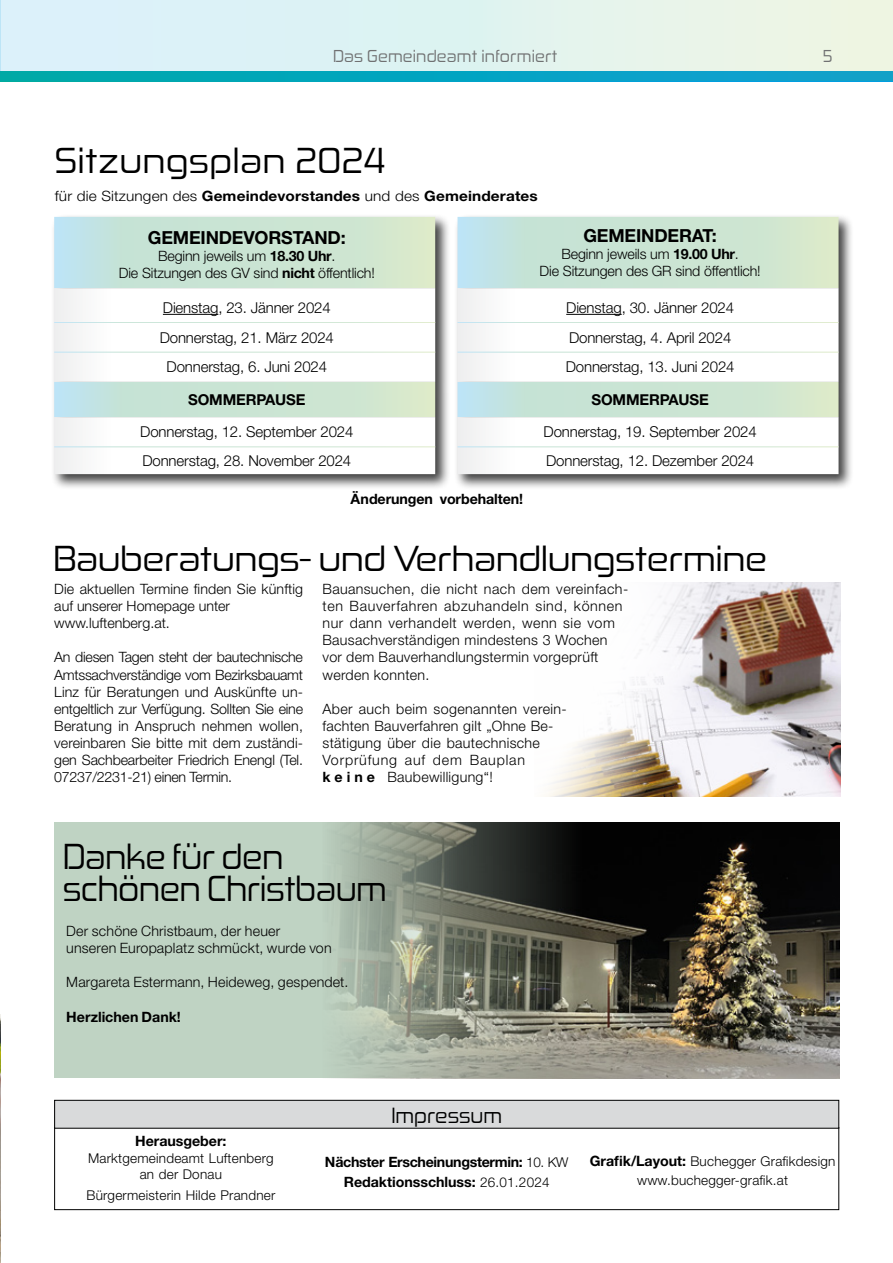
<style>
.page{position:relative;width:893px;height:1263px;background:#fff}
.page>*{position:absolute;margin:0;border:0;box-sizing:border-box;transform-origin:0 0}
.t1{font:34.5px "Zekton Rg";letter-spacing:-.01em;color:#000;scale:1.08 1}
.t2{font:34.5px/31.5px "Zekton Rg";letter-spacing:-.01em;color:#000}
.t3{font:21px "Zekton Rg";color:#000}
.t4{font:700 18px "Helvetica Neue LT Pro";letter-spacing:-.01em;color:#000}
.t5{font:16.5px "Zekton Rg";letter-spacing:.01em;color:#707172}
.t6{font:300 15px/29.7px "Helvetica Neue LT Pro";letter-spacing:-.01em;color:#000}
.t7{font:700 15px "Helvetica Neue LT Pro";letter-spacing:-.01em;color:#000}
.t8{font:300 14.25px/17.1px "Helvetica Neue LT Pro";letter-spacing:.02em;color:#000}
.t9{font:300 14.25px/17.1px "Helvetica Neue LT Pro";letter-spacing:-.01em;color:#000;text-align:center}
.t10{font:300 14.25px/17.1px "Helvetica Neue LT Pro";color:#000}
.t11{font:700 14.25px/19.5px "Helvetica Neue LT Pro";letter-spacing:-.025em;color:#000;text-align:center}
.t12{font:700 14.25px "Helvetica Neue LT Pro";letter-spacing:-.005em;color:#000;scale:1.08 1}
.t13{font:700 14.25px "Helvetica Neue LT Pro";letter-spacing:-.005em;color:#000}
.t14{font:300 13.5px/16.5px "Helvetica Neue LT Pro";letter-spacing:.015em;color:#000;text-align:center}
.s1{font-weight:300}
.s2{font-weight:700}
.s3{font-weight:300;font-size:13.5px}
.s4{font-weight:700;font-size:14.25px}
</style>
<div class="page">
<img style="left:737px;top:583px;width:103px;height:213px">
<svg style="left:204px;top:582px;width:533px;height:241px"></svg>
<svg style="left:0;top:0;width:1px;height:76px"></svg>
<svg style="left:1px;top:0;width:892px;height:81px;background:#c6e9e9"></svg>
<img style="left:0;top:1015px;width:1px;height:248px">
<div style="left:54px;top:1127px;width:785px;height:83px;border:1px solid #000"></div>
<div style="left:55px;top:1100px;width:784px;height:28px;background:#d9dadb"></div>
<div style="left:54px;top:1100px;width:785px;height:28px;border:1px solid #000"></div>
<div style="left:54px;top:823px;width:785px;height:255px;background:#bfd3c3"></div>
<img style="left:331px;top:823px;width:508px;height:255px">
<div style="left:51px;top:214px;width:400px;height:276px;background:#000;opacity:.75"></div>
<svg style="left:54px;top:217px;width:381px;height:71px;background:#cae4d5"></svg>
<svg style="left:54px;top:288px;width:381px;height:186px"></svg>
<hr style="left:54px;top:322px;width:381px;height:1px;background:#fff">
<hr style="left:54px;top:352px;width:381px;height:1px;background:#fff">
<hr style="left:54px;top:447px;width:381px;height:1px;background:#fff">
<hr style="left:163px;top:314px;width:55px;height:1px;background:#000">
<div style="left:454px;top:214px;width:400px;height:276px;background:#000;opacity:.75"></div>
<svg style="left:458px;top:217px;width:380px;height:71px;background:#cae4d5"></svg>
<svg style="left:458px;top:288px;width:380px;height:186px"></svg>
<hr style="left:458px;top:322px;width:380px;height:1px;background:#fff">
<hr style="left:458px;top:352px;width:380px;height:1px;background:#fff">
<hr style="left:458px;top:447px;width:380px;height:1px;background:#fff">
<hr style="left:566px;top:314px;width:56px;height:1px;background:#000">
<p class="t5" style="left:333px;top:46px;width:226px">Das Gemeindeamt informiert</p>
<p class="t5" style="left:823px;top:46px;width:11px">5</p>
<h1 class="t1" style="left:55px;top:138px;width:307px">Sitzungsplan 2024</h1>
<p class="t12" style="left:55px;top:187px;width:449px"><span class="s1">für die Sitzungen des</span> Gemeindevorstandes <span class="s1">und des</span> Gemeinderates</p>
<p class="t4" style="left:148px;top:226px;width:199px">GEMEINDEVORSTAND:</p>
<p class="t9" style="left:119px;top:247px;width:258px">Beginn jeweils um <span class="s2">18.30 Uhr</span>.<br>Die Sitzungen des GV sind <span class="s2">nicht</span> öffentlich!</p>
<p class="t6" style="left:160px;top:292px;width:176px;text-align:center">Dienstag, 23. Jänner 2024<br>Donnerstag, 21. März 2024<br>Donnerstag, 6. Juni 2024</p>
<p class="t7" style="left:188px;top:390px;width:119px">SOMMERPAUSE</p>
<p class="t6" style="left:140px;top:417px;width:215px;line-height:28.5px">Donnerstag, 12. September 2024<br>Donnerstag, 28. November 2024</p>
<p class="t13" style="left:350px;top:490px;width:174px">Änderungen vorbehalten!</p>
<p class="t4" style="left:583px;top:224px;width:135px">GEMEINDERAT:</p>
<p class="t9" style="left:540px;top:245px;width:223px">Beginn jeweils um <span class="s2">19.00 Uhr</span>.<br>Die Sitzungen des GR sind öffentlich!</p>
<p class="t6" style="left:566px;top:292px;width:170px">Dienstag, 30. Jänner 2024<br>Donnerstag, 4. April 2024<br>Donnerstag, 13. Juni 2024</p>
<p class="t7" style="left:591px;top:390px;width:119px">SOMMERPAUSE</p>
<p class="t6" style="left:544px;top:417px;width:215px;line-height:28.5px">Donnerstag, 19. September 2024<br>Donnerstag, 12. Dezember 2024</p>
<h1 class="t1" style="left:53px;top:537px;width:663px">Bauberatungs- und Verhandlungstermine</h1>
<p class="t10" style="left:54px;top:580px;width:250px">Die aktuellen Termine finden Sie künftig auf unserer Homepage unter www.luftenberg.at.</p>
<p class="t8" style="left:54px;top:648px;width:250px;text-align:justify">An diesen Tagen steht der bautechnische Amtssachverständige vom Bezirksbauamt Linz für Beratungen und Auskünfte un&shy;entgeltlich zur Verfügung. Sollten Sie eine Beratung in Anspruch nehmen wollen, vereinbaren Sie bitte mit dem zuständi&shy;gen Sachbearbeiter Friedrich Enengl (Tel.<br>07237/2231-21) einen Termin.</p>
<p class="t8" style="left:322px;top:580px;width:307px">Bauansuchen, die nicht nach dem vereinfach&shy;ten Bauverfahren abzuhandeln sind, können nur dann verhandelt werden, wenn sie vom Bausachverständigen mindestens 3 Wochen vor dem Bauverhandlungstermin vorgeprüft werden konnten.</p>
<p class="t8" style="left:322px;top:700px;width:246px">Aber auch beim sogenannten verein&shy;fachten Bauverfahren gilt „Ohne Be&shy;stätigung über die bautechnische<br>Vorprüfung auf dem Bauplan<br><span class="s2">k e i n e</span> Baubewilligung“!</p>
<h1 class="t2" style="left:63px;top:840px;width:326px">Danke für den schönen Christbaum</h1>
<p class="t8" style="left:66px;top:922px;width:267px">Der schöne Christbaum, der heuer unseren Europaplatz schmückt, wurde von</p>
<p class="t8" style="left:66px;top:973px;width:283px">Margareta Estermann, Heideweg, gespendet.</p>
<p class="t13" style="left:66px;top:1007px;width:116px">Herzlichen Dank!</p>
<h2 class="t3" style="left:391px;top:1102px;width:112px">Impressum</h2>
<p class="t13" style="left:135px;top:1132px;width:93px">Herausgeber:</p>
<p class="t14" style="left:88px;top:1149px;width:187px">Marktgemeindeamt Luftenberg an der Donau</p>
<p class="t14" style="left:86px;top:1187px;width:190px">Bürgermeisterin Hilde Prandner</p>
<p class="t11" style="left:325px;top:1152px;width:245px">Nächster Erscheinungstermin: <span class="s3">10. KW<br></span>Redaktionsschluss: <span class="s3">26.01.2024</span></p>
<p class="t14" style="left:590px;top:1151px;width:247px;line-height:19.5px"><span class="s4">Grafik/Layout:</span> Buchegger Grafikdesign www.buchegger-grafik.at</p>
</div>
